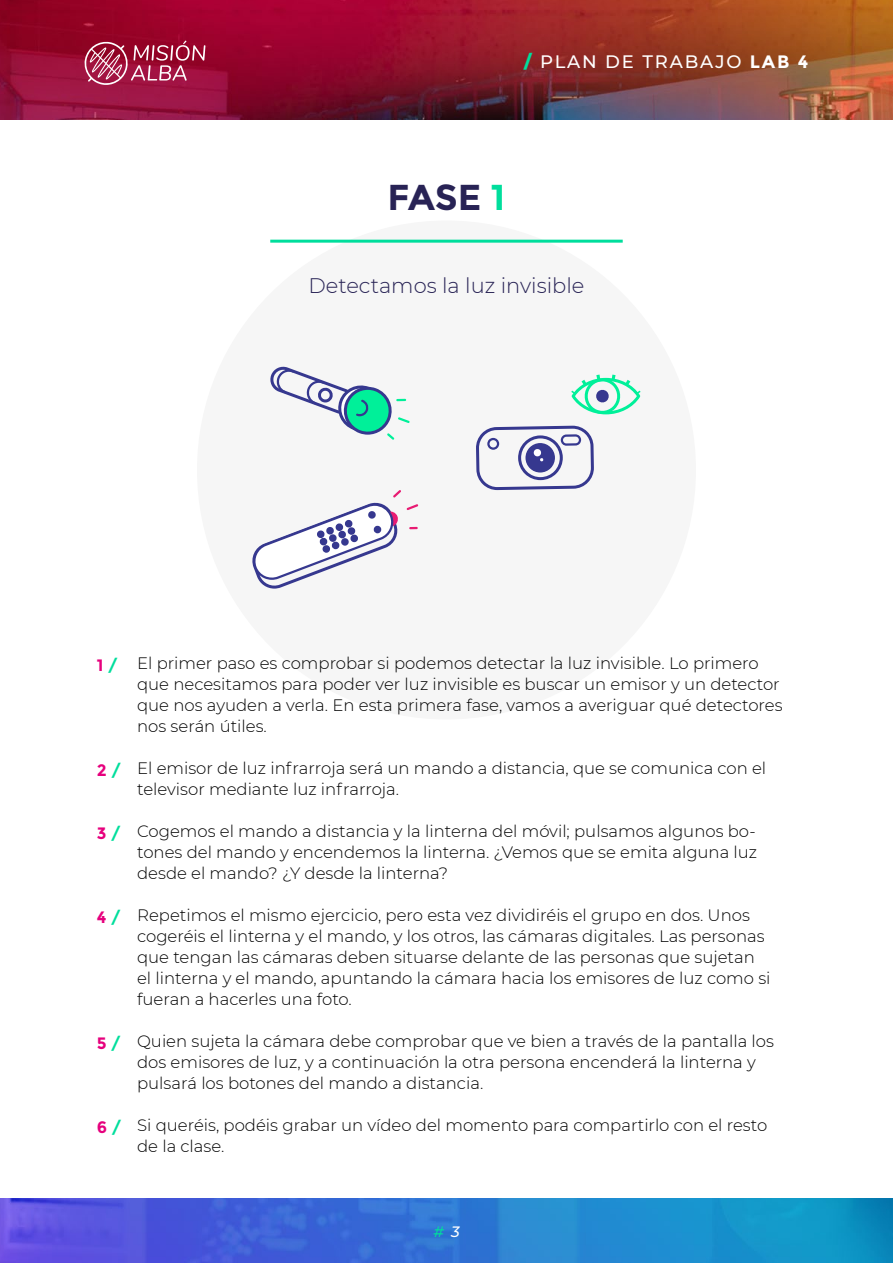
<style>
.page{position:relative;width:893px;height:1263px;background:#fff}
.page>*{position:absolute;margin:0;border:0;box-sizing:border-box;transform-origin:0 0}
.t1{font:700 36px "Montserrat";color:#282355}
.t2{font:300 21px "Montserrat";color:#282355}
.t3{font:500 18px "Montserrat";letter-spacing:.1em;color:#fff}
.t4{font:300 16.5px/21px "Montserrat";color:#000}
.t5{font:700 16.5px "Montserrat";color:#e6007d}
.t6{font:italic 500 15px "Montserrat";color:#00de9c}
.s1{font-weight:800;color:#00de9c}
.s2{font-weight:700}
.s3{color:#00de9c}
.s4{color:#fff}
</style>
<div class="page">
<img style="left:0;top:0;width:893px;height:119px">
<img style="left:0;top:1198px;width:893px;height:65px">
<svg style="left:84px;top:40px;width:121px;height:45px;background:#ad395a"></svg>
<div style="left:197px;top:220px;width:499px;height:499px;background:#f6f6f6;border-radius:50%"></div>
<hr style="left:270px;top:240px;width:353px;height:3px;background:#00de9c">
<svg style="left:270px;top:366px;width:140px;height:74px"></svg>
<svg style="left:407px;top:504px;width:11px;height:6px"></svg>
<svg style="left:252px;top:490px;width:149px;height:99px"></svg>
<svg style="left:409px;top:527px;width:9px;height:2px"></svg>
<svg style="left:476px;top:426px;width:118px;height:64px"></svg>
<svg style="left:571px;top:375px;width:70px;height:39px"></svg>
<p class="t3" style="left:524px;top:49px;width:286px"><span class="s1">/</span> PLAN DE TRABAJO <span class="s2">LAB 4</span></p>
<h1 class="t1" style="left:388px;top:175px;width:119px">FASE <span class="s3">1</span></h1>
<p class="t2" style="left:309px;top:271px;width:277px">Detectamos la luz invisible</p>
<p class="t5" style="left:97px;top:655px;width:23px">1 <span class="s3">/</span></p>
<p class="t5" style="left:97px;top:760px;width:26px">2 <span class="s3">/</span></p>
<p class="t5" style="left:97px;top:823px;width:26px">3 <span class="s3">/</span></p>
<p class="t5" style="left:97px;top:907px;width:26px">4 <span class="s3">/</span></p>
<p class="t5" style="left:97px;top:1033px;width:26px">5 <span class="s3">/</span></p>
<p class="t5" style="left:97px;top:1117px;width:26px">6 <span class="s3">/</span></p>
<p class="t4" style="left:137px;top:652px;width:647px">El primer paso es comprobar si podemos detectar la luz invisible. Lo primero que necesitamos para poder ver luz invisible es buscar un emisor y un detector que nos ayuden a verla. En esta primera fase, vamos a averiguar qué detectores nos serán útiles.</p>
<p class="t4" style="left:137px;top:757px;width:631px">El emisor de luz infrarroja será un mando a distancia, que se comunica con el televisor mediante luz infrarroja.</p>
<p class="t4" style="left:137px;top:820px;width:622px;text-align:justify">Cogemos el mando a distancia y la linterna del móvil; pulsamos algunos bo&shy;tones del mando y encendemos la linterna. ¿Vemos que se emita alguna luz desde el mando? ¿Y desde la linterna?</p>
<p class="t4" style="left:137px;top:904px;width:635px">Repetimos el mismo ejercicio, pero esta vez dividiréis el grupo en dos. Unos cogeréis el linterna y el mando, y los otros, las cámaras digitales. Las personas que tengan las cámaras deben situarse delante de las personas que sujetan el linterna y el mando, apuntando la cámara hacia los emisores de luz como si fueran a hacerles una foto.</p>
<p class="t4" style="left:137px;top:1030px;width:638px">Quien sujeta la cámara debe comprobar que ve bien a través de la pantalla los dos emisores de luz, y a continuación la otra persona encenderá la linterna y pulsará los botones del mando a distancia.</p>
<p class="t4" style="left:137px;top:1114px;width:632px">Si queréis, podéis grabar un vídeo del momento para compartirlo con el resto de la clase.</p>
<p class="t6" style="left:433px;top:1221px;width:28px"># <span class="s4">3</span></p>
</div>
